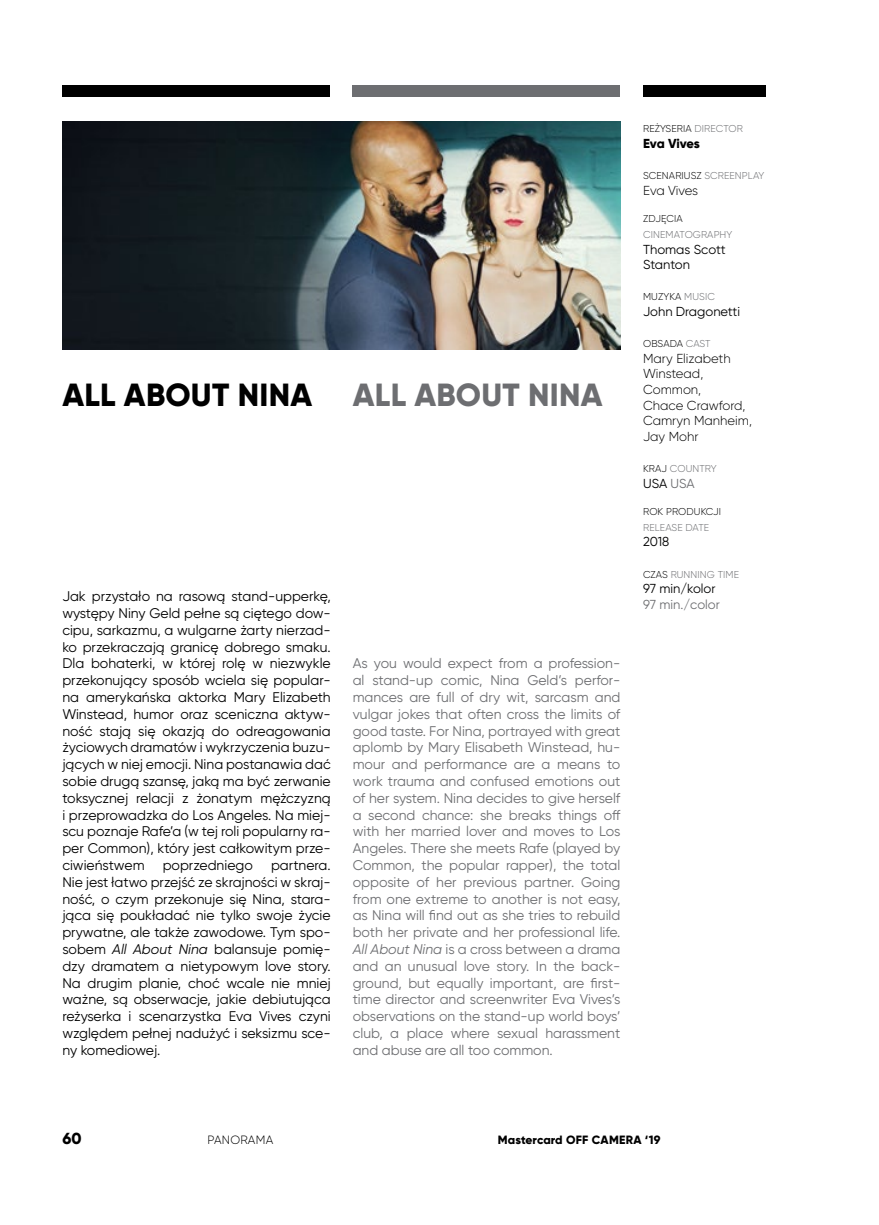
<style>
.page{position:relative;width:879px;height:1225px;background:#fff}
.page>*{position:absolute;margin:0;border:0;box-sizing:border-box;transform-origin:0 0}
.t1{font:800 32px "Gilroy";letter-spacing:.01em;color:#000}
.t2{font:800 32px "Gilroy";letter-spacing:.01em;color:#6d6e71}
.t3{font:800 16px "Gilroy";color:#000}
.t4{font:14px/16.8px "Gilroy";color:#000;text-align:justify}
.t5{font:14px/16.8px "Gilroy";color:#6d6e71;text-align:justify}
.t6{font:300 13px/15.6px "Gilroy";color:#000}
.t7{font:13px/15.6px "Gilroy";color:#000}
.t8{font:13px "Gilroy";color:#6d6e71}
.t9{font:800 13px "Gilroy";letter-spacing:-.02em;color:#000}
.t10{font:300 13px "Gilroy";letter-spacing:-.02em;color:#000}
.t11{font:800 12px "Gilroy";letter-spacing:.01em;color:#000}
.t12{font:300 12px "Gilroy";letter-spacing:.02em;color:#000}
.t13{font:300 10px "Gilroy";letter-spacing:.01em;color:#000}
.t14{font:300 10px "Gilroy";letter-spacing:.01em;color:#6d6e71}
.s1{font-style:italic}
.s2{color:#6d6e71}
.s3{color:#000}
</style>
<div class="page">
<div style="left:62px;top:85px;width:268px;height:11px;background:#000"></div>
<div style="left:352px;top:85px;width:268px;height:11px;background:#6d6e71"></div>
<div style="left:643px;top:85px;width:122px;height:11px;background:#000"></div>
<img style="left:62px;top:122px;width:558px;height:227px">
<h1 class="t1" style="left:63px;top:374px;width:251px">ALL ABOUT NINA</h1>
<h1 class="t2" style="left:353px;top:374px;width:251px">ALL ABOUT NINA</h1>
<p class="t4" style="left:62px;top:587px;width:270px">Jak przystało na rasową stand-upperkę, występy Niny Geld pełne są ciętego dow&shy;cipu, sarkazmu, a wulgarne żarty nierzad&shy;ko przekraczają granicę dobrego smaku.<br>Dla bohaterki, w której rolę w niezwykle przekonujący sposób wciela się popular&shy;na amerykańska aktorka Mary Elizabeth Winstead, humor oraz sceniczna aktyw&shy;ność stają się okazją do odreagowania życiowych dramatów i wykrzyczenia buzu&shy;jących w niej emocji. Nina postanawia dać sobie drugą szansę, jaką ma być zerwanie toksycznej relacji z żonatym mężczyzną i przeprowadzka do Los Angeles. Na miej&shy;scu poznaje Rafe’a (w tej roli popularny ra&shy;per Common), który jest całkowitym prze&shy;ciwieństwem</p>
<p class="t4" style="left:163px;top:856px;width:92px">poprzedniego</p>
<p class="t4" style="left:62px;top:856px;width:270px;text-indent:209px">partnera.<br>Nie jest łatwo przejść ze skrajności w skraj&shy;ność, o czym przekonuje się Nina, stara&shy;jąca się poukładać nie tylko swoje życie prywatne, ale także zawodowe. Tym spo&shy;sobem <span class="s1">All About Nina</span> balansuje pomię&shy;dzy dramatem a nietypowym love story.<br>Na drugim planie, choć wcale nie mniej ważne, są obserwacje, jakie debiutująca reżyserka i scenarzystka Eva Vives czyni względem pełnej nadużyć i seksizmu sce&shy;ny komediowej.</p>
<p class="t5" style="left:353px;top:655px;width:269px">As you would expect from a profession&shy;al stand-up comic, Nina Geld’s perfor&shy;mances are full of dry wit, sarcasm and vulgar jokes that often cross the limits of good taste. For Nina, portrayed with great aplomb by Mary Elisabeth Winstead, hu&shy;mour and performance are a means to work trauma and confused emotions out of her system. Nina decides to give herself a second chance: she breaks things off with her married lover and moves to Los Angeles. There she meets Rafe (played by Common, the popular rapper), the total opposite of her previous partner. Going from one extreme to another is not easy, as Nina will find out as she tries to rebuild both her private and her professional life.<br><span class="s1">All About Nina</span> is a cross between a drama and an unusual love story. In the back&shy;ground, but equally important, are first&shy;time director and screenwriter Eva Vives’s observations on the stand-up world boys’ club, a place where sexual harassment and abuse are all too common.</p>
<p class="t13" style="left:643px;top:123px;width:101px">REŻYSERIA <span class="s2">DIRECTOR</span></p>
<p class="t9" style="left:643px;top:135px;width:58px">Eva Vives</p>
<p class="t13" style="left:643px;top:169px;width:123px">SCENARIUSZ <span class="s2">SCREENPLAY</span></p>
<p class="t10" style="left:643px;top:182px;width:57px">Eva Vives</p>
<p class="t13" style="left:643px;top:213px;width:41px">ZDJĘCIA</p>
<p class="t14" style="left:643px;top:228px;width:91px">CINEMATOGRAPHY</p>
<p class="t7" style="left:643px;top:241px;width:84px">Thomas Scott<br>Stanton</p>
<p class="t13" style="left:643px;top:291px;width:73px">MUZYKA <span class="s2">MUSIC</span></p>
<p class="t7" style="left:643px;top:303px;width:98px">John Dragonetti</p>
<p class="t13" style="left:643px;top:337px;width:69px">OBSADA <span class="s2">CAST</span></p>
<p class="t6" style="left:643px;top:350px;width:110px">Mary Elizabeth<br>Winstead,<br>Common,<br>Chace Crawford,<br>Camryn Manheim,<br>Jay Mohr</p>
<p class="t14" style="left:643px;top:462px;width:75px"><span class="s3">KRAJ</span> COUNTRY</p>
<p class="t7" style="left:643px;top:475px;width:53px">USA <span class="s2">USA</span></p>
<p class="t13" style="left:643px;top:505px;width:80px">ROK PRODUKCJI</p>
<p class="t14" style="left:643px;top:521px;width:68px">RELEASE DATE</p>
<p class="t7" style="left:643px;top:534px;width:28px">2018</p>
<p class="t14" style="left:643px;top:568px;width:97px"><span class="s3">CZAS</span> RUNNING TIME</p>
<p class="t7" style="left:643px;top:581px;width:74px">97 min/kolor</p>
<p class="t8" style="left:643px;top:596px;width:78px">97 min./color</p>
<p class="t3" style="left:62px;top:1127px;width:21px">60</p>
<p class="t12" style="left:208px;top:1132px;width:67px">PANORAMA</p>
<p class="t11" style="left:498px;top:1131px;width:164px">Mastercard OFF CAMERA ‘19</p>
</div>
